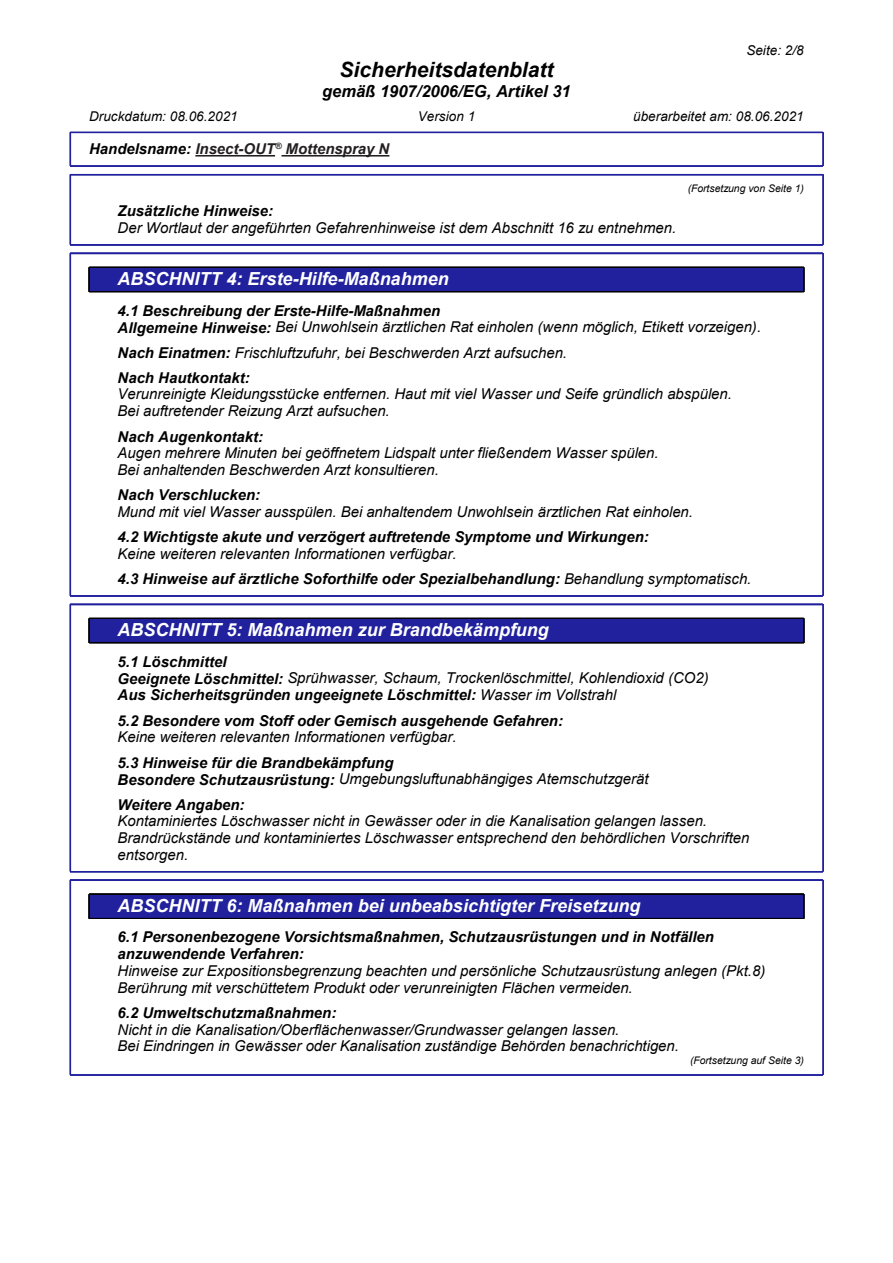
<style>
.page{position:relative;width:893px;height:1263px;background:#fff}
.page>*{position:absolute;margin:0;border:0;box-sizing:border-box;transform-origin:0 0}
.t1{font:italic 700 21px "Arial";color:#000}
.t2{font:italic 700 18px "Arial";color:#fff}
.t3{font:italic 700 16.5px "Arial";color:#000}
.t4{font:italic 15px/16.8px "Arial";color:#000}
.t5{font:italic 700 15px/17px "Arial";color:#000}
.t6{font:italic 700 15px "Arial";color:#231f20}
.t7{font:italic 13.5px "Arial";letter-spacing:.005em;color:#000}
.t8{font:italic 10.5px "Arial";letter-spacing:-.005em;color:#000}
.s1{color:#000}
.s2{font-weight:700}
.s3{font-weight:400}
</style>
<div class="page">
<hr style="left:70px;top:132px;width:753px;height:1px;background:#21219e">
<hr style="left:70px;top:166px;width:753px;height:1px;background:#21219e">
<hr style="left:70px;top:132px;width:1px;height:34px;background:#21219e">
<hr style="left:823px;top:132px;width:1px;height:34px;background:#21219e">
<hr style="left:70px;top:174px;width:753px;height:1px;background:#21219e">
<hr style="left:70px;top:175px;width:753px;height:1px;background:#21219e">
<hr style="left:70px;top:244px;width:753px;height:1px;background:#21219e">
<hr style="left:70px;top:245px;width:753px;height:1px;background:#21219e">
<hr style="left:70px;top:174px;width:1px;height:71px;background:#21219e">
<hr style="left:823px;top:174px;width:1px;height:71px;background:#21219e">
<div style="left:89px;top:267px;width:715px;height:25px;background:#21219e"></div>
<hr style="left:89px;top:267px;width:715px;height:1px;background:#000">
<hr style="left:89px;top:291px;width:715px;height:1px;background:#000">
<svg style="left:89px;top:268px;width:1px;height:23px"></svg>
<svg style="left:804px;top:267px;width:1px;height:25px"></svg>
<hr style="left:70px;top:253px;width:753px;height:1px;background:#21219e">
<hr style="left:70px;top:595px;width:753px;height:1px;background:#21219e">
<hr style="left:70px;top:596px;width:753px;height:1px;background:#21219e">
<hr style="left:70px;top:253px;width:1px;height:343px;background:#21219e">
<hr style="left:823px;top:253px;width:1px;height:343px;background:#21219e">
<div style="left:89px;top:618px;width:715px;height:25px;background:#21219e"></div>
<hr style="left:89px;top:618px;width:715px;height:1px;background:#000">
<hr style="left:89px;top:642px;width:715px;height:1px;background:#000">
<svg style="left:89px;top:619px;width:1px;height:23px"></svg>
<svg style="left:804px;top:618px;width:1px;height:25px"></svg>
<hr style="left:70px;top:604px;width:753px;height:1px;background:#21219e">
<hr style="left:70px;top:871px;width:753px;height:1px;background:#21219e">
<hr style="left:70px;top:872px;width:753px;height:1px;background:#21219e">
<hr style="left:70px;top:604px;width:1px;height:267px;background:#21219e">
<hr style="left:823px;top:604px;width:1px;height:267px;background:#21219e">
<div style="left:89px;top:894px;width:715px;height:24px;background:#21219e"></div>
<hr style="left:89px;top:894px;width:715px;height:1px;background:#000">
<hr style="left:89px;top:918px;width:715px;height:1px;background:#000">
<svg style="left:89px;top:895px;width:1px;height:23px"></svg>
<svg style="left:804px;top:894px;width:1px;height:25px"></svg>
<hr style="left:70px;top:880px;width:753px;height:1px;background:#21219e">
<hr style="left:70px;top:1074px;width:753px;height:1px;background:#21219e">
<hr style="left:70px;top:1075px;width:753px;height:1px;background:#21219e">
<hr style="left:70px;top:880px;width:1px;height:195px;background:#21219e">
<hr style="left:823px;top:880px;width:1px;height:195px;background:#21219e">
<hr style="left:195px;top:155px;width:80px;height:2px;background:#231f20">
<hr style="left:281px;top:155px;width:108px;height:2px;background:#231f20">
<h1 class="t1" style="left:340px;top:55px;width:216px">Sicherheitsdatenblatt</h1>
<p class="t3" style="left:322px;top:80px;width:250px">gemäß 1907/2006/EG, Artikel 31</p>
<p class="t7" style="left:746px;top:41px;width:59px">Seite: 2/8</p>
<p class="t7" style="left:89px;top:107px;width:150px">Druckdatum: 08.06.2021</p>
<p class="t7" style="left:418px;top:107px;width:59px">Version 1</p>
<p class="t7" style="left:633px;top:107px;width:172px">überarbeitet am: 08.06.2021</p>
<p class="t6" style="left:89px;top:139px;width:302px"><span class="s1">Handelsname:</span> Insect-OUT<sup>®</sup> Mottenspray N</p>
<p class="t8" style="left:688px;top:182px;width:118px">(Fortsetzung von Seite 1)</p>
<p class="t5" style="left:118px;top:203px;width:157px">Zusätzliche Hinweise:</p>
<p class="t4" style="left:118px;top:219px;width:560px">Der Wortlaut der angeführten Gefahrenhinweise ist dem Abschnitt 16 zu entnehmen.</p>
<p class="t2" style="left:118px;top:266px;width:333px">ABSCHNITT 4: Erste-Hilfe-Maßnahmen</p>
<p class="t4" style="left:118px;top:302px;width:645px"><span class="s2">4.1 Beschreibung der Erste-Hilfe-Maßnahmen<br>Allgemeine Hinweise:</span> Bei Unwohlsein ärztlichen Rat einholen (wenn möglich, Etikett vorzeigen).</p>
<p class="t4" style="left:118px;top:340px;width:451px;line-height:25.3px"><span class="s2">Nach Einatmen:</span> Frischluftzufuhr, bei Beschwerden Arzt aufsuchen.<br><span class="s2">Nach Hautkontakt:</span></p>
<p class="t4" style="left:118px;top:386px;width:616px">Verunreinigte Kleidungsstücke entfernen. Haut mit viel Wasser und Seife gründlich abspülen.<br>Bei auftretender Reizung Arzt aufsuchen.</p>
<p class="t5" style="left:118px;top:428px;width:147px">Nach Augenkontakt:</p>
<p class="t4" style="left:118px;top:445px;width:543px">Augen mehrere Minuten bei geöffnetem Lidspalt unter fließendem Wasser spülen.<br>Bei anhaltenden Beschwerden Arzt konsultieren.</p>
<p class="t5" style="left:118px;top:487px;width:144px">Nach Verschlucken:</p>
<p class="t4" style="left:118px;top:503px;width:577px">Mund mit viel Wasser ausspülen. Bei anhaltendem Unwohlsein ärztlichen Rat einholen.</p>
<p class="t5" style="left:118px;top:529px;width:533px">4.2 Wichtigste akute und verzögert auftretende Symptome und Wirkungen:</p>
<p class="t4" style="left:118px;top:541px;width:635px;line-height:25.3px">Keine weiteren relevanten Informationen verfügbar.<br><span class="s2">4.3 Hinweise auf ärztliche Soforthilfe oder Spezialbehandlung:</span> Behandlung symptomatisch.</p>
<p class="t2" style="left:118px;top:617px;width:433px">ABSCHNITT 5: Maßnahmen zur Brandbekämpfung</p>
<p class="t5" style="left:118px;top:653px;width:593px">5.1 Löschmittel<br>Geeignete Löschmittel: <span class="s3">Sprühwasser, Schaum, Trockenlöschmittel, Kohlendioxid (CO2)<br></span>Aus Sicherheitsgründen ungeeignete Löschmittel: <span class="s3">Wasser im Vollstrahl</span></p>
<p class="t5" style="left:118px;top:712px;width:447px">5.2 Besondere vom Stoff oder Gemisch ausgehende Gefahren:</p>
<p class="t4" style="left:118px;top:729px;width:340px">Keine weiteren relevanten Informationen verfügbar.</p>
<p class="t5" style="left:118px;top:754px;width:532px">5.3 Hinweise für die Brandbekämpfung<br>Besondere Schutzausrüstung: <span class="s3">Umgebungsluftunabhängiges Atemschutzgerät</span></p>
<p class="t5" style="left:118px;top:796px;width:128px">Weitere Angaben:</p>
<p class="t4" style="left:118px;top:813px;width:633px">Kontaminiertes Löschwasser nicht in Gewässer oder in die Kanalisation gelangen lassen.<br>Brandrückstände und kontaminiertes Löschwasser entsprechend den behördlichen Vorschriften entsorgen.</p>
<p class="t2" style="left:118px;top:893px;width:524px">ABSCHNITT 6: Maßnahmen bei unbeabsichtigter Freisetzung</p>
<p class="t5" style="left:118px;top:929px;width:598px">6.1 Personenbezogene Vorsichtsmaßnahmen, Schutzausrüstungen und in Notfällen anzuwendende Verfahren:</p>
<p class="t4" style="left:118px;top:962px;width:649px">Hinweise zur Expositionsbegrenzung beachten und persönliche Schutzausrüstung anlegen (Pkt.8)<br>Berührung mit verschüttetem Produkt oder verunreinigten Flächen vermeiden.</p>
<p class="t5" style="left:118px;top:1005px;width:220px">6.2 Umweltschutzmaßnahmen:</p>
<p class="t4" style="left:118px;top:1021px;width:563px">Nicht in die Kanalisation/Oberflächenwasser/Grundwasser gelangen lassen.<br>Bei Eindringen in Gewässer oder Kanalisation zuständige Behörden benachrichtigen.</p>
<p class="t8" style="left:690px;top:1054px;width:115px">(Fortsetzung auf Seite 3)</p>
</div>
